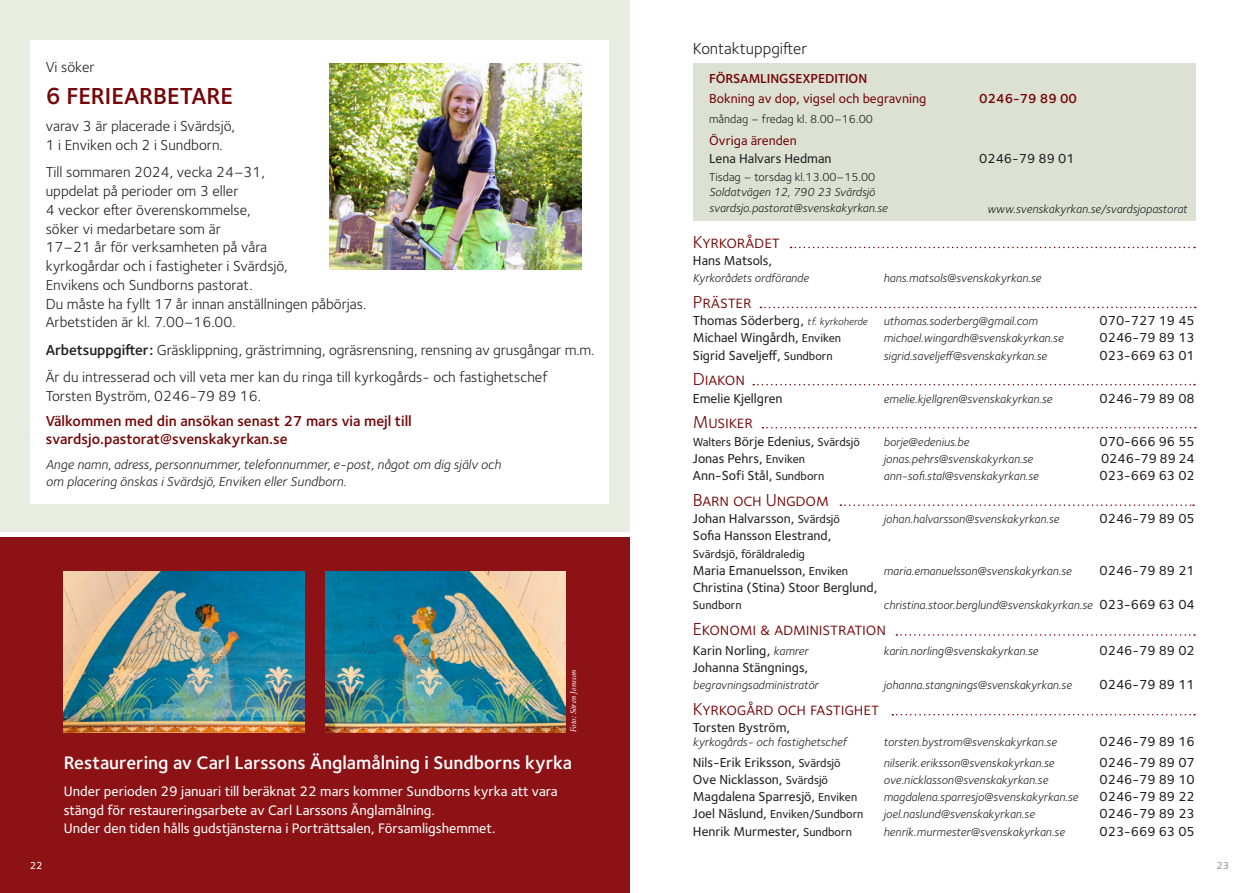
<style>
.page{position:relative;width:1259px;height:893px;background:#fff}
.page>*{position:absolute;margin:0;border:0;box-sizing:border-box;transform-origin:0 0}
.t1{font:600 24px "Foundry Sterling OT3";color:#740607}
.t2{font:600 18.75px "Foundry Sterling OT3";color:#fff}
.t3{font:18px "Foundry Sterling OT3";letter-spacing:-.01em;color:#740607}
.t4{font:16.5px "Foundry Sterling OT3";color:#231f20}
.t5{font:15px/18.8px "Foundry Sterling OT3";color:#231f20}
.t6{font:600 15px/18.8px "Foundry Sterling OT3";color:#740607}
.t7{font:500 14.25px/18.8px "Foundry Sterling OT3";color:#fff}
.t8{font:500 13.5px "Foundry Sterling OT3";color:#231f20}
.t9{font:italic 13.5px/16.5px "Foundry Sterling OT3";color:#231f20}
.t10{font:500 13.5px "Foundry Sterling OT3";color:#740607}
.t11{font:600 13.5px "Foundry Sterling OT3";letter-spacing:-.01em;color:#740607}
.t12{font:italic 12px/15.8px "Foundry Sterling OT3";color:#231f20}
.t13{font:500 12px "Foundry Sterling OT3";letter-spacing:-.02em;color:#231f20}
.t14{font:12px "Foundry Sterling OT3";color:#231f20}
.t15{font:500 10.5px "Foundry Sterling OT3";color:#939598}
.t16{font:500 10.5px "Foundry Sterling OT3";color:#fff}
.t17{font:italic 9px "Crimson Svk 2.0";color:#fff}
.s1{font-weight:600}
.s2{font-weight:500;font-style:normal;font-size:13.5px}
.s3{font-size:10.5px}
.s4{font-size:12px}
.s5{font-size:13.5px}
.s6{font-weight:400;font-style:italic;font-size:12px}
</style>
<div class="page">
<div style="left:0;top:538px;width:629px;height:355px;background:#8d1216"></div>
<div style="left:0;top:0;width:629px;height:531px;background:#e9ede1"></div>
<div style="left:30px;top:40px;width:578px;height:464px;background:#fff"></div>
<img style="left:330px;top:63px;width:251px;height:206px">
<div style="left:693px;top:64px;width:502px;height:157px;background:#dce1d3"></div>
<svg style="left:840px;top:504px;width:354px;height:2px"></svg>
<svg style="left:760px;top:307px;width:435px;height:1px"></svg>
<svg style="left:892px;top:714px;width:303px;height:1px"></svg>
<svg style="left:753px;top:384px;width:442px;height:1px"></svg>
<svg style="left:790px;top:247px;width:405px;height:1px"></svg>
<svg style="left:896px;top:634px;width:299px;height:2px"></svg>
<svg style="left:762px;top:427px;width:433px;height:1px"></svg>
<img style="left:64px;top:572px;width:240px;height:160px">
<img style="left:325px;top:572px;width:241px;height:160px">
<p class="t5" style="left:46px;top:56px;width:50px">Vi söker</p>
<h1 class="t1" style="left:46px;top:77px;width:189px">6 FERIEARBETARE</h1>
<p class="t5" style="left:46px;top:116px;width:191px">varav 3 är placerade i Svärdsjö,<br>1 i Enviken och 2 i Sundborn.</p>
<p class="t5" style="left:46px;top:162px;width:322px">Till sommaren 2024, vecka 24–31,<br>uppdelat på perioder om 3 eller<br>4 veckor efter överenskommelse,<br>söker vi medarbetare som är<br>17–21 år för verksamheten på våra<br>kyrkogårdar och i fastigheter i Svärdsjö,<br>Envikens och Sundborns pastorat.<br>Du måste ha fyllt 17 år innan anställningen påbörjas.<br>Arbetstiden är kl. 7.00–16.00.</p>
<p class="t5" style="left:46px;top:335px;width:550px;line-height:27.3px"><span class="s1">Arbetsuppgifter:</span> Gräsklippning, grästrimning, ogräsrensning, rensning av grusgångar m.m.<br>Är du intresserad och vill veta mer kan du ringa till kyrkogårds- och fastighetschef</p>
<p class="t5" style="left:46px;top:385px;width:217px">Torsten Byström, 0246-79 89 16.</p>
<p class="t6" style="left:46px;top:410px;width:368px">Välkommen med din ansökan senast 27 mars via mejl till svardsjo.pastorat@svenskakyrkan.se</p>
<p class="t9" style="left:46px;top:456px;width:457px">Ange namn, adress, personnummer, telefonnummer, e-post, något om dig själv och om placering önskas i Svärdsjö, Enviken eller Sundborn.</p>
<p class="t17" style="left:568px;top:732px;width:64px;rotate:-90deg">Foto: Sören Jonsson</p>
<p class="t16" style="left:30px;top:858px;width:14px">22</p>
<h2 class="t2" style="left:64px;top:748px;width:509px">Restaurering av Carl Larssons Änglamålning i Sundborns kyrka</h2>
<p class="t7" style="left:64px;top:781px;width:495px">Under perioden 29 januari till beräknat 22 mars kommer Sundborns kyrka att vara stängd för restaureringsarbete av Carl Larssons Änglamålning.<br>Under den tiden hålls gudstjänsterna i Porträttsalen, Församligshemmet.</p>
<h3 class="t4" style="left:693px;top:36px;width:116px">Kontaktuppgifter</h3>
<p class="t11" style="left:709px;top:68px;width:160px">FÖRSAMLINGSEXPEDITION</p>
<p class="t10" style="left:709px;top:89px;width:219px">Bokning av dop, vigsel och begravning</p>
<p class="t11" style="left:979px;top:88px;width:99px">0246-79 89 00</p>
<p class="t14" style="left:709px;top:110px;width:165px">måndag – fredag kl. 8.00–16.00</p>
<p class="t10" style="left:709px;top:130px;width:89px">Övriga ärenden</p>
<p class="t8" style="left:709px;top:148px;width:124px">Lena Halvars Hedman</p>
<p class="t8" style="left:979px;top:148px;width:97px">0246-79 89 01</p>
<p class="t14" style="left:709px;top:168px;width:168px">Tisdag – torsdag kl.13.00–15.00</p>
<p class="t12" style="left:709px;top:184px;width:179px">Soldatvägen 12, 790 23 Svärdsjö svardsjo.pastorat@svenskakyrkan.se</p>
<p class="t12" style="left:987px;top:201px;width:202px">www.svenskakyrkan.se/svardsjopastorat</p>
<h3 class="t3" style="left:693px;top:228px;width:89px">Kyrkorådet</h3>
<p class="t8" style="left:693px;top:250px;width:81px">Hans Matsols,</p>
<p class="t12" style="left:693px;top:269px;width:117px">Kyrkorådets ordförande</p>
<p class="t12" style="left:883px;top:269px;width:159px">hans.matsols@svenskakyrkan.se</p>
<h3 class="t3" style="left:693px;top:289px;width:60px">Präster</h3>
<p class="t12" style="left:693px;top:312px;width:345px"><span class="s2">Thomas Söderberg,</span> <span class="s3">tf. kyrkoherde</span> uthomas.soderberg@gmail.com</p>
<p class="t8" style="left:1099px;top:310px;width:97px">070-727 19 45</p>
<p class="t8" style="left:693px;top:328px;width:150px">Michael Wingårdh, <span class="s4">Enviken</span></p>
<p class="t12" style="left:883px;top:330px;width:181px">michael.wingardh@svenskakyrkan.se</p>
<p class="t8" style="left:1099px;top:328px;width:97px">0246-79 89 13</p>
<p class="t8" style="left:693px;top:345px;width:141px">Sigrid Saveljeff, <span class="s4">Sundborn</span></p>
<p class="t12" style="left:883px;top:347px;width:164px">sigrid.saveljeff@svenskakyrkan.se</p>
<p class="t8" style="left:1099px;top:345px;width:97px">023-669 63 01</p>
<h3 class="t3" style="left:693px;top:366px;width:54px">Diakon</h3>
<p class="t8" style="left:693px;top:388px;width:91px">Emelie Kjellgren</p>
<p class="t12" style="left:883px;top:390px;width:170px">emelie.kjellgren@svenskakyrkan.se</p>
<p class="t8" style="left:1099px;top:388px;width:97px">0246-79 89 08</p>
<h3 class="t3" style="left:693px;top:409px;width:61px">Musiker</h3>
<p class="t13" style="left:693px;top:433px;width:168px">Walters <span class="s5">Börje Edenius,</span> Svärdsjö</p>
<p class="t12" style="left:883px;top:433px;width:87px">borje@edenius.be</p>
<p class="t8" style="left:1099px;top:431px;width:97px">070-666 96 55</p>
<p class="t8" style="left:693px;top:448px;width:114px">Jonas Pehrs, <span class="s4">Enviken</span></p>
<p class="t12" style="left:883px;top:450px;width:150px">jonas.pehrs@svenskakyrkan.se</p>
<p class="t8" style="left:1101px;top:448px;width:95px">0246-79 89 24</p>
<p class="t8" style="left:693px;top:465px;width:133px">Ann-Sofi Stål, <span class="s4">Sundborn</span></p>
<p class="t12" style="left:883px;top:467px;width:156px">ann-sofi.stal@svenskakyrkan.se</p>
<p class="t8" style="left:1099px;top:465px;width:97px">023-669 63 02</p>
<h3 class="t3" style="left:693px;top:487px;width:137px">Barn och Ungdom</h3>
<p class="t8" style="left:693px;top:508px;width:149px">Johan Halvarsson, <span class="s4">Svärdsjö</span></p>
<p class="t12" style="left:883px;top:510px;width:177px">johan.halvarsson@svenskakyrkan.se</p>
<p class="t8" style="left:1099px;top:508px;width:97px">0246-79 89 05</p>
<p class="t8" style="left:693px;top:526px;width:140px">Sofia Hansson Elestrand,</p>
<p class="t13" style="left:693px;top:545px;width:114px">Svärdsjö, föräldraledig</p>
<p class="t8" style="left:693px;top:560px;width:157px">Maria Emanuelsson, <span class="s4">Enviken</span></p>
<p class="t12" style="left:883px;top:562px;width:189px">maria.emanuelsson@svenskakyrkan.se</p>
<p class="t8" style="left:1099px;top:560px;width:97px">0246-79 89 21</p>
<p class="t8" style="left:693px;top:577px;width:186px">Christina (Stina) Stoor Berglund,</p>
<p class="t13" style="left:693px;top:596px;width:50px">Sundborn</p>
<p class="t12" style="left:883px;top:597px;width:313px">christina.stoor.berglund@svenskakyrkan.se <span class="s2">023-669 63 04</span></p>
<h3 class="t3" style="left:693px;top:616px;width:195px">Ekonomi &amp; administration</h3>
<p class="t8" style="left:693px;top:640px;width:118px">Karin Norling, <span class="s6">kamrer</span></p>
<p class="t12" style="left:883px;top:642px;width:156px">karin.norling@svenskakyrkan.se</p>
<p class="t8" style="left:1099px;top:640px;width:97px">0246-79 89 02</p>
<p class="t8" style="left:693px;top:657px;width:117px">Johanna Stängnings,</p>
<p class="t12" style="left:693px;top:676px;width:128px">begravningsadministratör</p>
<p class="t12" style="left:883px;top:676px;width:189px">johanna.stangnings@svenskakyrkan.se</p>
<p class="t8" style="left:1099px;top:674px;width:97px">0246-79 89 11</p>
<h3 class="t3" style="left:693px;top:696px;width:188px">Kyrkogård och fastighet</h3>
<p class="t8" style="left:693px;top:717px;width:99px">Torsten Byström,</p>
<p class="t12" style="left:693px;top:734px;width:155px">kyrkogårds- och fastighetschef</p>
<p class="t12" style="left:883px;top:734px;width:174px">torsten.bystrom@svenskakyrkan.se</p>
<p class="t8" style="left:1099px;top:732px;width:97px">0246-79 89 16</p>
<p class="t8" style="left:693px;top:752px;width:149px">Nils-Erik Eriksson, <span class="s4">Svärdsjö</span></p>
<p class="t12" style="left:883px;top:754px;width:172px">nilserik.eriksson@svenskakyrkan.se</p>
<p class="t8" style="left:1099px;top:752px;width:97px">0246-79 89 07</p>
<p class="t8" style="left:693px;top:769px;width:137px">Ove Nicklasson, <span class="s4">Svärdsjö</span></p>
<p class="t12" style="left:883px;top:771px;width:165px">ove.nicklasson@svenskakyrkan.se</p>
<p class="t8" style="left:1099px;top:769px;width:97px">0246-79 89 10</p>
<p class="t8" style="left:693px;top:786px;width:166px">Magdalena Sparresjö, <span class="s4">Enviken</span></p>
<p class="t12" style="left:883px;top:788px;width:196px">magdalena.sparresjo@svenskakyrkan.se</p>
<p class="t8" style="left:1099px;top:786px;width:97px">0246-79 89 22</p>
<p class="t13" style="left:693px;top:805px;width:172px"><span class="s5">Joel Näslund,</span> Enviken/Sundborn</p>
<p class="t12" style="left:883px;top:806px;width:152px">joel.naslund@svenskakyrkan.se</p>
<p class="t8" style="left:1099px;top:804px;width:97px">0246-79 89 23</p>
<p class="t8" style="left:693px;top:821px;width:160px">Henrik Murmester, <span class="s4">Sundborn</span></p>
<p class="t12" style="left:883px;top:823px;width:182px">henrik.murmester@svenskakyrkan.se</p>
<p class="t8" style="left:1099px;top:821px;width:97px">023-669 63 05</p>
<p class="t15" style="left:1216px;top:858px;width:14px">23</p>
</div>
